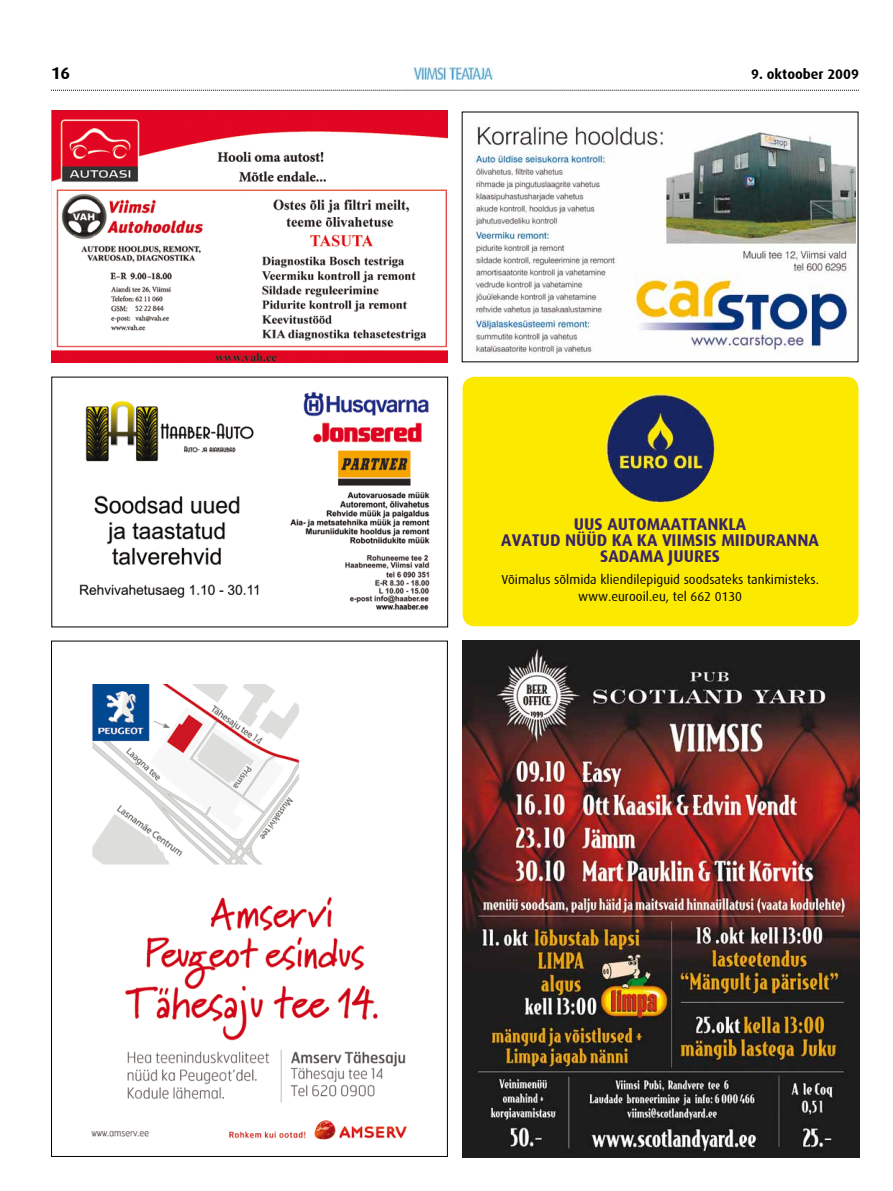
<style>
.page{position:relative;width:893px;height:1191px;background:#fff}
.page>*{position:absolute;margin:0;border:0;box-sizing:border-box;transform-origin:0 0}
.t1{font:700 17px/16px "Dax";color:#382466;text-align:center}
.t2{font:700 17px "Dax";color:#000}
.t3{font:700 14px "Dax";color:#000}
.t4{font:13px/16.7px "Dax";color:#000;text-align:center}
</style>
<div class="page">
<div style="left:463px;top:377px;width:395px;height:249px;background:#fce900;border-radius:12px"></div>
<svg style="left:51px;top:90px;width:808px;height:1px"></svg>
<img style="left:413px;top:68px;width:79px;height:11px">
<img style="left:473px;top:124px;width:382px;height:230px">
<img style="left:54px;top:376px;width:394px;height:234px">
<img style="left:51px;top:111px;width:397px;height:251px">
<img style="left:51px;top:685px;width:393px;height:472px">
<img style="left:462px;top:641px;width:398px;height:516px">
<img style="left:606px;top:394px;width:109px;height:108px">
<h1 class="t2" style="left:51px;top:64px;width:21px">16</h1>
<p class="t3" style="left:751px;top:66px;width:109px">9. oktoober 2009</p>
<h1 class="t1" style="left:501px;top:516px;width:319px">UUS AUTOMAATTANKLA<br>AVATUD NÜÜD KA KA VIIMSIS MIIDURANNA<br>SADAMA JUURES</h1>
<p class="t4" style="left:501px;top:571px;width:319px">Võimalus sõlmida kliendilepiguid soodsateks tankimisteks. www.eurooil.eu, tel 662 0130</p>
</div>
